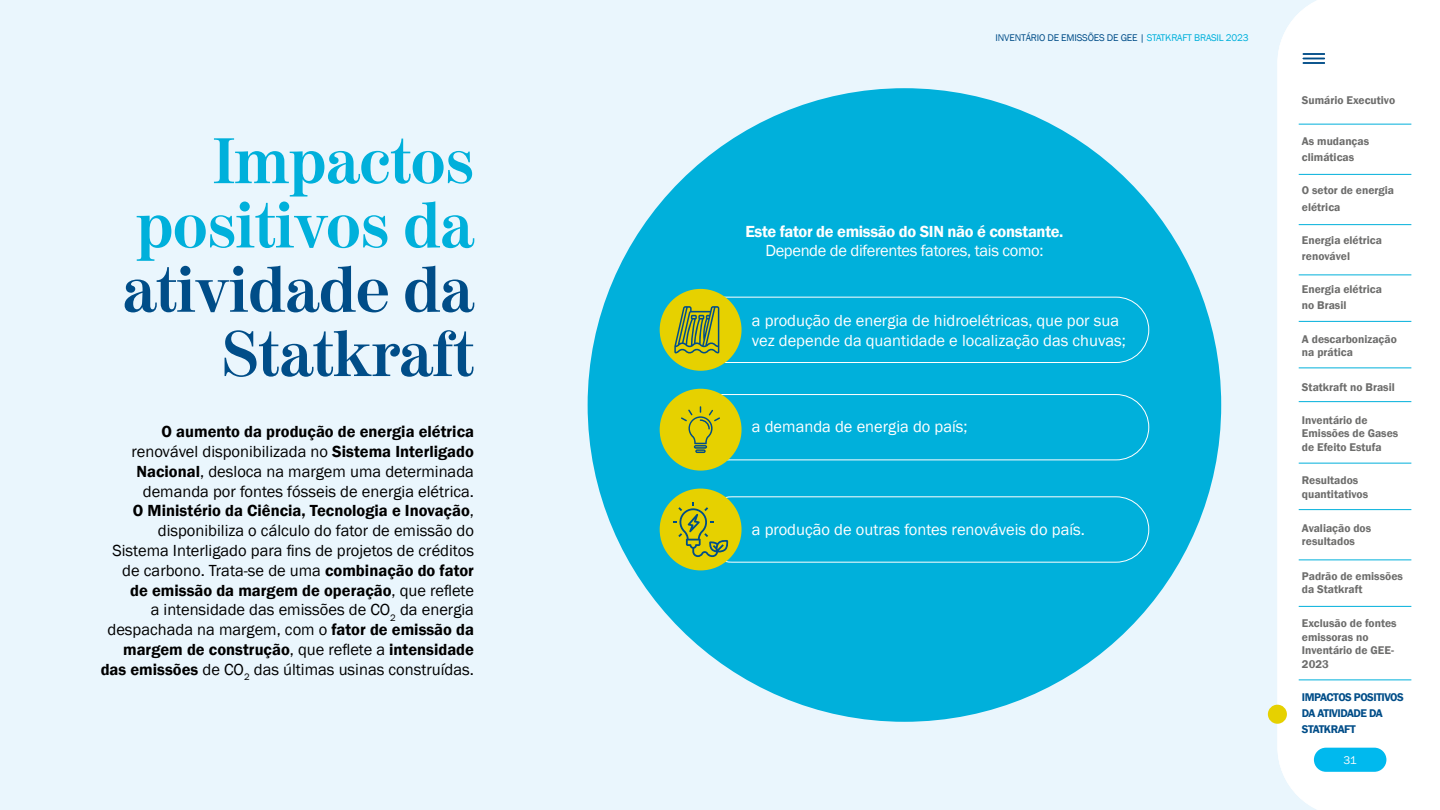
<style>
.page{position:relative;width:1440px;height:810px;background:#eaf6fd}
.page>*{position:absolute;margin:0;border:0;box-sizing:border-box;transform-origin:0 0}
.t1{font:700 63.97px/64.3px "Moderno FB";color:#004d88;text-align:right}
.t2{font:700 63.97px/64.3px "Moderno FB";color:#00b0db;text-align:right}
.t3{font:16.5px/19.8px "Franklin Gothic";color:#000;text-align:right}
.t4{font:16.5px/19.8px "Franklin Gothic";color:#fff}
.t5{font:600 16.5px "Franklin Gothic";letter-spacing:-.02em;color:#fff}
.t6{font:16.5px "Franklin Gothic";letter-spacing:-.02em;color:#fff}
.t7{font:600 11.48px/13.5px "Franklin Gothic";color:#6d6d6c}
.t8{font:600 11.48px/16.1px "Franklin Gothic";letter-spacing:-.04em;color:#004d88}
.t9{font:9.98px "Franklin Gothic";letter-spacing:-.02em;color:#004d88}
.t10{font:9.6px "Franklin";color:#fff}
.s1{font-weight:600}
.s2{color:#00b0db}
</style>
<div class="page">
<div style="left:588px;top:88px;width:633px;height:634px;background:#00b0db;border-radius:50%"></div>
<div style="left:699px;top:496px;width:450px;height:67px;border:1px solid #fff;border-radius:33px"></div>
<div style="left:660px;top:489px;width:82px;height:81px;background:#e6d100;border-radius:50%"></div>
<svg style="left:673px;top:502px;width:56px;height:55px"></svg>
<div style="left:683px;top:394px;width:466px;height:66px;border:1px solid #fff;border-radius:33px"></div>
<div style="left:660px;top:389px;width:82px;height:82px;background:#e6d100;border-radius:50%"></div>
<div style="left:687px;top:297px;width:462px;height:66px;border:1px solid #fff;border-radius:33px"></div>
<div style="left:660px;top:289px;width:82px;height:82px;background:#e6d100;border-radius:50%"></div>
<svg style="left:674px;top:306px;width:45px;height:48px"></svg>
<svg style="left:681px;top:406px;width:39px;height:47px"></svg>
<div style="left:1277px;top:0;width:163px;height:810px;background:#fff"></div>
<div style="left:1268px;top:705px;width:19px;height:19px;background:#e6d100;border-radius:50%"></div>
<hr style="left:1299px;top:124px;width:112px;height:1px;background:#00b0db">
<hr style="left:1299px;top:174px;width:112px;height:1px;background:#00b0db">
<hr style="left:1299px;top:224px;width:112px;height:1px;background:#00b0db">
<hr style="left:1299px;top:274px;width:112px;height:1px;background:#00b0db">
<hr style="left:1299px;top:321px;width:112px;height:1px;background:#00b0db">
<hr style="left:1299px;top:367px;width:112px;height:1px;background:#00b0db">
<hr style="left:1299px;top:401px;width:112px;height:1px;background:#00b0db">
<hr style="left:1299px;top:463px;width:112px;height:1px;background:#00b0db">
<hr style="left:1299px;top:509px;width:112px;height:1px;background:#00b0db">
<hr style="left:1299px;top:559px;width:112px;height:1px;background:#00b0db">
<hr style="left:1299px;top:606px;width:112px;height:1px;background:#00b0db">
<hr style="left:1299px;top:679px;width:112px;height:1px;background:#00b0db">
<hr style="left:1303px;top:53px;width:21px;height:2px;background:#004d88">
<svg style="left:1303px;top:58px;width:21px;height:1px"></svg>
<hr style="left:1303px;top:62px;width:21px;height:2px;background:#004d88">
<div style="left:1314px;top:748px;width:72px;height:24px;background:#00b9ee;border-radius:12px"></div>
<h1 class="t2" style="left:136px;top:132px;width:339px">Impactos positivos da</h1>
<h1 class="t1" style="left:123px;top:260px;width:353px">atividade da<br>Statkraft</h1>
<p class="t3" style="left:101px;top:422px;width:375px"><span class="s1">O aumento da produção de energia elétrica </span>renovável disponibilizada no <span class="s1">Sistema Interligado Nacional</span>, desloca na margem uma determinada demanda por fontes fósseis de energia elétrica.<br><span class="s1">O Ministério da Ciência, Tecnologia e Inovação</span>, disponibiliza o cálculo do fator de emissão do Sistema Interligado para fins de projetos de créditos de carbono. Trata-se de uma <span class="s1">combinação do fator de emissão da margem de operação</span>, que reflete<br>a intensidade das emissões de CO<sub>2</sub> da energia despachada na margem, com o <span class="s1">fator de emissão da margem de construção</span>, que reflete a <span class="s1">intensidade das emissões</span> de CO<sub>2</sub> das últimas usinas construídas.</p>
<p class="t9" style="left:996px;top:32px;width:255px">INVENTÁRIO DE EMISSÕES DE GEE | <span class="s2">STATKRAFT BRASIL 2023</span></p>
<p class="t5" style="left:745px;top:221px;width:320px">Este fator de emissão do SIN não é constante.</p>
<p class="t6" style="left:765px;top:241px;width:280px">Depende de diferentes fatores, tais como:</p>
<p class="t4" style="left:752px;top:311px;width:375px">a produção de energia de hidroelétricas, que por sua vez depende da quantidade e localização das chuvas;</p>
<p class="t4" style="left:752px;top:417px;width:217px">a demanda de energia do país;</p>
<p class="t4" style="left:752px;top:519px;width:335px">a produção de outras fontes renováveis do país.</p>
<p class="t7" style="left:1302px;top:93px;width:95px">Sumário Executivo</p>
<p class="t7" style="left:1302px;top:133px;width:69px;line-height:16.1px">As mudanças climáticas</p>
<p class="t7" style="left:1302px;top:183px;width:94px;line-height:16.1px">O setor de energia elétrica</p>
<p class="t7" style="left:1302px;top:232px;width:82px;line-height:16.1px">Energia elétrica renovável</p>
<p class="t7" style="left:1302px;top:282px;width:82px;line-height:16.1px">Energia elétrica no Brasil</p>
<p class="t7" style="left:1302px;top:332px;width:96px">A descarbonização na prática</p>
<p class="t7" style="left:1302px;top:380px;width:94px">Statkraft no Brasil</p>
<p class="t7" style="left:1302px;top:413px;width:98px">Inventário de<br>Emissões de Gases de Efeito Estufa</p>
<p class="t7" style="left:1302px;top:474px;width:68px">Resultados quantitativos</p>
<p class="t7" style="left:1302px;top:521px;width:71px">Avaliação dos resultados</p>
<p class="t7" style="left:1302px;top:569px;width:102px">Padrão de emissões da Statkraft</p>
<p class="t7" style="left:1302px;top:617px;width:96px">Exclusão de fontes emissoras no<br>Inventário de GEE-<br>2023</p>
<p class="t8" style="left:1302px;top:689px;width:103px">IMPACTOS POSITIVOS<br>DA ATIVIDADE DA<br>STATKRAFT</p>
<p class="t10" style="left:1344px;top:754px;width:15px">31</p>
</div>
